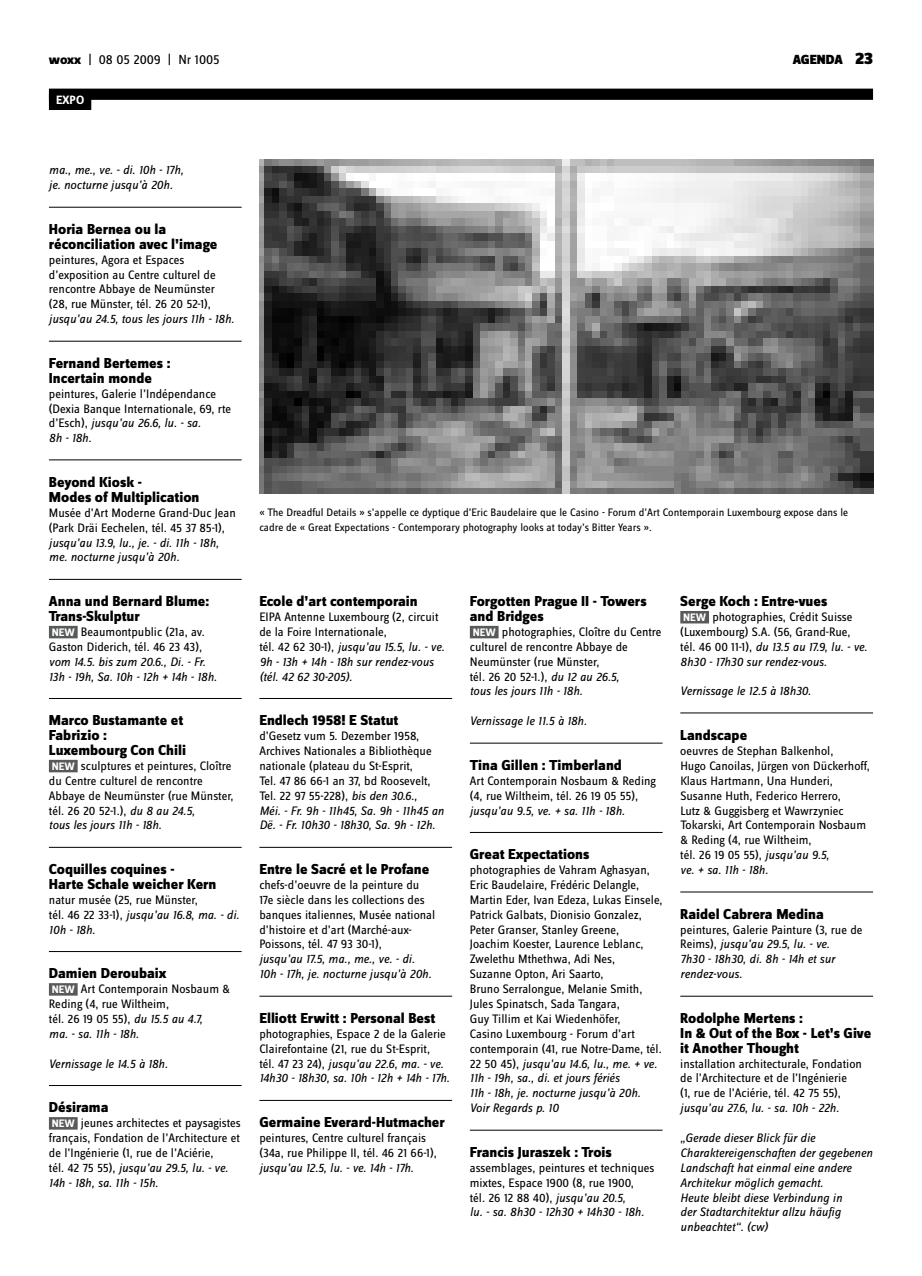
<style>
.page{position:relative;width:922px;height:1276px;background:#fff}
.page>*{position:absolute;margin:0;border:0;box-sizing:border-box;transform-origin:0 0}
.t1{font:800 15px/14.9px "Zine Sans Dis";color:#000}
.t2{font:13.75px "Zine Sans Dis";color:#000}
.t3{font:900 13.75px "Zine Sans Dis";color:#000}
.t4{font:12.75px/14.9px "Zine Sans Dis";color:#000}
.t5{font:italic 12.75px/14.9px "Zine Sans Dis";color:#000}
.t6{font:700 12.5px "Zine Sans Dis";color:#fff}
.t7{font:11.25px/14.9px "Zine Sans Dis";color:#000}
.s1{font-weight:800}
.s2{font-size:17.5px}
.s3{font-style:italic}
.s4{font-weight:700;font-size:11.25px;color:#fff}
.s5{font-style:normal}
</style>
<div class="page">
<hr style="left:49px;top:207px;width:192px;height:1px;background:#000">
<hr style="left:49px;top:341px;width:192px;height:1px;background:#000">
<hr style="left:49px;top:460px;width:192px;height:1px;background:#000">
<hr style="left:49px;top:579px;width:192px;height:1px;background:#000">
<div style="left:49px;top:626px;width:29px;height:12px;background:#58595b"></div>
<hr style="left:49px;top:698px;width:192px;height:1px;background:#000">
<div style="left:49px;top:760px;width:29px;height:12px;background:#58595b"></div>
<hr style="left:49px;top:847px;width:192px;height:1px;background:#000">
<hr style="left:49px;top:951px;width:192px;height:1px;background:#000">
<div style="left:49px;top:983px;width:29px;height:12px;background:#58595b"></div>
<hr style="left:49px;top:1085px;width:192px;height:1px;background:#000">
<div style="left:49px;top:1117px;width:29px;height:12px;background:#58595b"></div>
<div style="left:49px;top:89px;width:823px;height:11px;background:#000"></div>
<div style="left:49px;top:94px;width:42px;height:16px;background:#000"></div>
<hr style="left:259px;top:698px;width:193px;height:1px;background:#000">
<hr style="left:259px;top:847px;width:193px;height:1px;background:#000">
<hr style="left:259px;top:996px;width:193px;height:1px;background:#000">
<hr style="left:259px;top:1100px;width:193px;height:1px;background:#000">
<div style="left:469px;top:626px;width:29px;height:12px;background:#58595b"></div>
<hr style="left:469px;top:743px;width:193px;height:1px;background:#000">
<hr style="left:469px;top:832px;width:193px;height:1px;background:#000">
<hr style="left:469px;top:1130px;width:193px;height:1px;background:#000">
<div style="left:680px;top:611px;width:28px;height:12px;background:#58595b"></div>
<hr style="left:680px;top:713px;width:192px;height:1px;background:#000">
<hr style="left:680px;top:892px;width:192px;height:1px;background:#000">
<hr style="left:680px;top:996px;width:192px;height:1px;background:#000">
<img style="left:259px;top:159px;width:613px;height:335px">
<p class="t2" style="left:49px;top:53px;width:172px"><span class="s1">woxx</span> | 08 05 2009 | Nr 1005</p>
<p class="t3" style="left:792px;top:53px;width:82px">AGENDA <span class="s2">23</span></p>
<p class="t6" style="left:56px;top:93px;width:30px">EXPO</p>
<p class="t5" style="left:49px;top:163px;width:136px">ma., me., ve. - di. 10h - 17h, je. nocturne jusqu’à 20h.</p>
<p class="t1" style="left:49px;top:222px;width:170px">Horia Bernea ou la réconciliation avec l’image</p>
<p class="t4" style="left:49px;top:253px;width:168px">peintures, Agora et Espaces d’exposition au Centre culturel de rencontre Abbaye de Neumünster (28, rue Münster, tél. 26 20 52-1),</p>
<p class="t5" style="left:49px;top:312px;width:187px">jusqu’au 24.5, tous les jours 11h - 18h.</p>
<p class="t1" style="left:49px;top:356px;width:123px">Fernand Bertemes :<br>Incertain monde</p>
<p class="t4" style="left:49px;top:387px;width:184px">peintures, Galerie l’Indépendance (Dexia Banque Internationale, 69, rte d’Esch), <span class="s3">jusqu’au 26.6, lu. - sa.<br>8h - 18h.</span></p>
<p class="t1" style="left:49px;top:475px;width:152px">Beyond Kiosk -<br>Modes of Multiplication</p>
<p class="t4" style="left:49px;top:506px;width:188px">Musée d’Art Moderne Grand-Duc Jean (Park Dräi Eechelen, tél. 45 37 85-1),</p>
<p class="t5" style="left:49px;top:535px;width:171px">jusqu’au 13.9, lu., je. - di. 11h - 18h, me. nocturne jusqu’à 20h.</p>
<p class="t1" style="left:49px;top:594px;width:162px">Anna und Bernard Blume:<br>Trans-Skulptur</p>
<p class="t4" style="left:49px;top:625px;width:157px"><span class="s4">NEW</span> Beaumontpublic (21a, av.<br>Gaston Diderich, tél. 46 23 43),</p>
<p class="t5" style="left:49px;top:654px;width:169px">vom 14.5. bis zum 20.6., Di. - Fr.<br>13h - 19h, Sa. 10h - 12h + 14h - 18h.</p>
<p class="t1" style="left:49px;top:713px;width:139px">Marco Bustamante et<br>Fabrizio :<br>Luxembourg Con Chili</p>
<p class="t4" style="left:49px;top:759px;width:186px"><span class="s4">NEW</span> sculptures et peintures, Cloître du Centre culturel de rencontre<br>Abbaye de Neumünster (rue Münster, tél. 26 20 52-1.), <span class="s3">du 8 au 24.5,<br>tous les jours 11h - 18h.</span></p>
<p class="t1" style="left:49px;top:862px;width:169px">Coquilles coquines -<br>Harte Schale weicher Kern</p>
<p class="t4" style="left:49px;top:893px;width:192px">natur musée (25, rue Münster,<br>tél. 46 22 33-1), <span class="s3">jusqu’au 16.8, ma. - di.<br>10h - 18h.</span></p>
<p class="t1" style="left:49px;top:966px;width:119px">Damien Deroubaix</p>
<p class="t4" style="left:49px;top:982px;width:183px"><span class="s4">NEW</span> Art Contemporain Nosbaum &amp;<br>Reding (4, rue Wiltheim,<br>tél. 26 19 05 55), <span class="s3">du 15.5 au 4.7,<br>ma. - sa. 11h - 18h.</span></p>
<p class="t5" style="left:49px;top:1056px;width:120px">Vernissage le 14.5 à 18h.</p>
<p class="t1" style="left:49px;top:1100px;width:61px">Désirama</p>
<p class="t4" style="left:49px;top:1116px;width:193px"><span class="s4">NEW</span> jeunes architectes et paysagistes français, Fondation de l’Architecture et de l’Ingénierie (1, rue de l’Aciérie,<br>tél. 42 75 55), <span class="s3">jusqu’au 29.5, lu. - ve.<br>14h - 18h, sa. 11h - 15h.</span></p>
<p class="t7" style="left:259px;top:506px;width:590px">« The Dreadful Details » s’appelle ce dyptique d’Eric Baudelaire que le Casino - Forum d’Art Contemporain Luxembourg expose dans le cadre de « Great Expectations - Contemporary photography looks at today’s Bitter Years ».</p>
<p class="t1" style="left:259px;top:594px;width:160px">Ecole d’art contemporain</p>
<p class="t4" style="left:259px;top:610px;width:186px">EIPA Antenne Luxembourg (2, circuit de la Foire Internationale,<br>tél. 42 62 30-1), <span class="s3">jusqu’au 15.5, lu. - ve.<br>9h - 13h + 14h - 18h sur rendez-vous (tél. 42 62 30-205).</span></p>
<p class="t1" style="left:259px;top:713px;width:140px">Endlech 1958! E Statut</p>
<p class="t4" style="left:259px;top:729px;width:186px">d’Gesetz vum 5. Dezember 1958, Archives Nationales a Bibliothèque nationale (plateau du St-Esprit,<br>Tel. 47 86 66-1 an 37, bd Roosevelt, Tel. 22 97 55-228), <span class="s3">bis den 30.6.,<br>Méi. - Fr. 9h - 11h45, Sa. 9h - 11h45 an Dë. - Fr. 10h30 - 18h30, Sa. 9h - 12h.</span></p>
<p class="t1" style="left:259px;top:862px;width:171px">Entre le Sacré et le Profane</p>
<p class="t4" style="left:259px;top:878px;width:177px">chefs-d’oeuvre de la peinture du 17e siècle dans les collections des banques italiennes, Musée national d’histoire et d’art (Marché-aux-Poissons, tél. 47 93 30-1),</p>
<p class="t5" style="left:259px;top:952px;width:173px">jusqu’au 17.5, ma., me., ve. - di.<br>10h - 17h, je. nocturne jusqu’à 20h.</p>
<p class="t1" style="left:259px;top:1011px;width:177px">Elliott Erwitt : Personal Best</p>
<p class="t4" style="left:259px;top:1027px;width:192px">photographies, Espace 2 de la Galerie Clairefontaine (21, rue du St-Esprit,<br>tél. 47 23 24), <span class="s3">jusqu’au 22.6, ma. - ve.<br>14h30 - 18h30, sa. 10h - 12h + 14h - 17h.</span></p>
<p class="t1" style="left:259px;top:1115px;width:187px">Germaine Everard-Hutmacher</p>
<p class="t4" style="left:259px;top:1131px;width:179px">peintures, Centre culturel français (34a, rue Philippe II, tél. 46 21 66-1),</p>
<p class="t5" style="left:259px;top:1160px;width:156px">jusqu’au 12.5, lu. - ve. 14h - 17h.</p>
<p class="t1" style="left:469px;top:594px;width:178px">Forgotten Prague II - Towers and Bridges</p>
<p class="t4" style="left:469px;top:625px;width:193px"><span class="s4">NEW</span> photographies, Cloître du Centre culturel de rencontre Abbaye de<br>Neumünster (rue Münster,<br>tél. 26 20 52-1.), <span class="s3">du 12 au 26.5,<br>tous les jours 11h - 18h.</span></p>
<p class="t5" style="left:469px;top:713px;width:118px">Vernissage le 11.5 à 18h.</p>
<p class="t1" style="left:469px;top:758px;width:153px">Tina Gillen : Timberland</p>
<p class="t4" style="left:469px;top:774px;width:187px">Art Contemporain Nosbaum &amp; Reding (4, rue Wiltheim, tél. 26 19 05 55),</p>
<p class="t5" style="left:469px;top:803px;width:156px">jusqu’au 9.5, ve. + sa. 11h - 18h.</p>
<p class="t1" style="left:469px;top:847px;width:121px">Great Expectations</p>
<p class="t4" style="left:469px;top:863px;width:194px">photographies de Vahram Aghasyan, Eric Baudelaire, Frédéric Delangle, Martin Eder, Ivan Edeza, Lukas Einsele, Patrick Galbats, Dionisio Gonzalez, Peter Granser, Stanley Greene,<br>Joachim Koester, Laurence Leblanc, Zwelethu Mthethwa, Adi Nes,<br>Suzanne Opton, Ari Saarto,<br>Bruno Serralongue, Melanie Smith, Jules Spinatsch, Sada Tangara,<br>Guy Tillim et Kai Wiedenhöfer,<br>Casino Luxembourg - Forum d’art contemporain (41, rue Notre-Dame, tél.<br>22 50 45), <span class="s3">jusqu’au 14.6, lu., me. + ve.<br>11h - 19h, sa., di. et jours fériés<br>11h - 18h, je. nocturne jusqu’à 20h.<br>Voir Regards p. 10</span></p>
<p class="t1" style="left:469px;top:1145px;width:143px">Francis Juraszek : Trois</p>
<p class="t4" style="left:469px;top:1161px;width:186px">assemblages, peintures et techniques mixtes, Espace 1900 (8, rue 1900,<br>tél. 26 12 88 40), <span class="s3">jusqu’au 20.5,<br>lu. - sa. 8h30 - 12h30 + 14h30 - 18h.</span></p>
<p class="t1" style="left:680px;top:594px;width:148px">Serge Koch : Entre-vues</p>
<p class="t4" style="left:680px;top:610px;width:188px"><span class="s4">NEW</span> photographies, Crédit Suisse (Luxembourg) S.A. (56, Grand-Rue, tél. 46 00 11-1), <span class="s3">du 13.5 au 17.9, lu. - ve.<br>8h30 - 17h30 sur rendez-vous.</span></p>
<p class="t5" style="left:680px;top:684px;width:132px">Vernissage le 12.5 à 18h30.</p>
<p class="t1" style="left:680px;top:728px;width:68px">Landscape</p>
<p class="t4" style="left:680px;top:744px;width:191px">oeuvres de Stephan Balkenhol,<br>Hugo Canoilas, Jürgen von Dückerhoff,<br>Klaus Hartmann, Una Hunderi,<br>Susanne Huth, Federico Herrero,<br>Lutz &amp; Guggisberg et Wawrzyniec<br>Tokarski, Art Contemporain Nosbaum &amp; Reding (4, rue Wiltheim,<br>tél. 26 19 05 55), <span class="s3">jusqu’au 9.5,<br>ve. + sa. 11h - 18h.</span></p>
<p class="t1" style="left:680px;top:907px;width:145px">Raidel Cabrera Medina</p>
<p class="t5" style="left:680px;top:922px;width:183px"><span class="s5">peintures, Galerie Painture (3, rue de<br>Reims),</span> jusqu’au 29.5, lu. - ve.<br>7h30 - 18h30, di. 8h - 14h et sur rendez-vous.</p>
<p class="t1" style="left:680px;top:1011px;width:192px">Rodolphe Mertens :<br>In &amp; Out of the Box - Let’s Give it Another Thought</p>
<p class="t4" style="left:680px;top:1056px;width:183px">installation architecturale, Fondation de l’Architecture et de l’Ingénierie<br>(1, rue de l’Aciérie, tél. 42 75 55),</p>
<p class="t5" style="left:680px;top:1100px;width:160px">jusqu’au 27.6, lu. - sa. 10h - 22h.</p>
<p class="t5" style="left:680px;top:1130px;width:194px">„Gerade dieser Blick für die<br>Charaktereigenschaften der gegebenen<br>Landschaft hat einmal eine andere<br>Architekur möglich gemacht.<br>Heute bleibt diese Verbindung in<br>der Stadtarchitektur allzu häufig unbeachtet“. (cw)</p>
</div>
